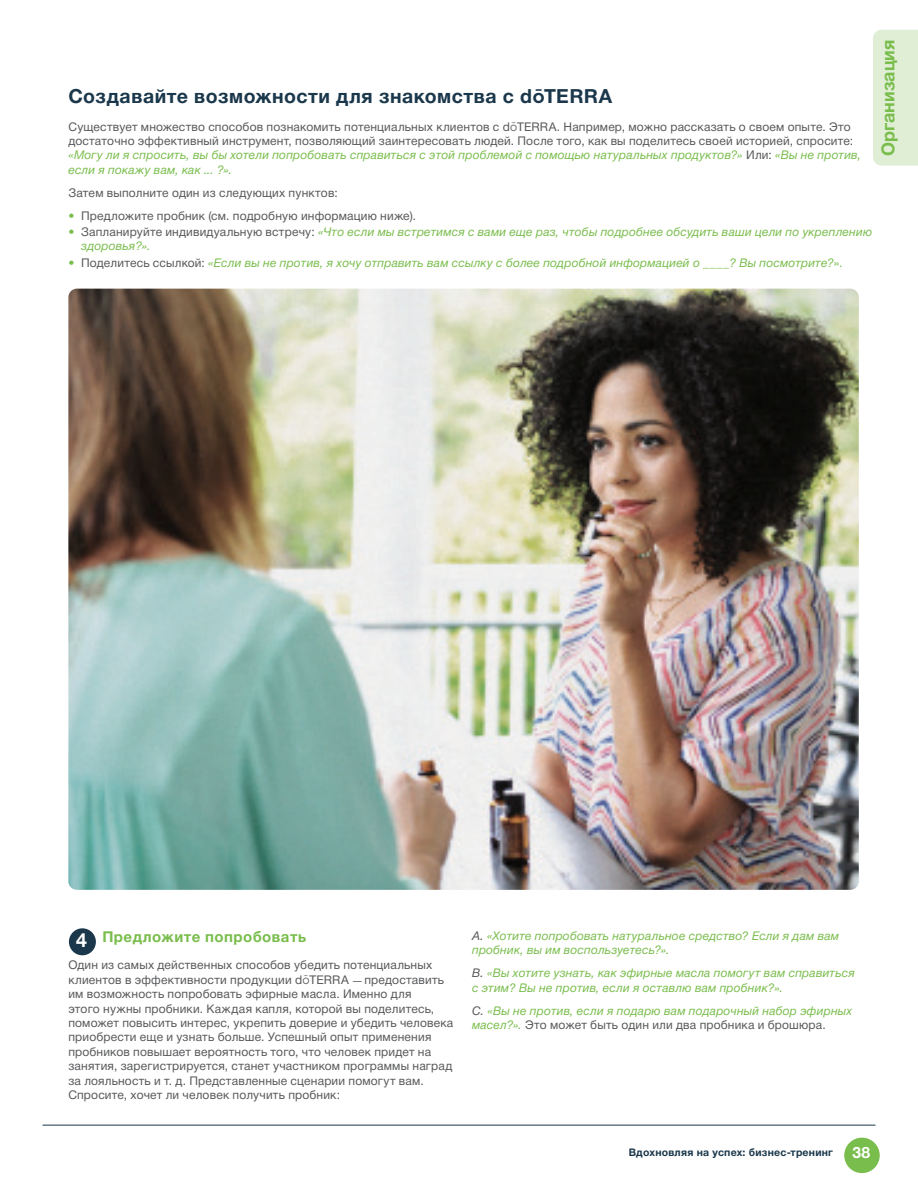
<style>
.page{position:relative;width:918px;height:1188px;background:#fff}
.page>*{position:absolute;margin:0;border:0;box-sizing:border-box;transform-origin:0 0}
.Tab_12_pt_bold{font:700 19.5px "Helvetica Neue Cyr";letter-spacing:.025em;color:#1a374b}
.t1{font:700 19.5px "Helvetica Neue Cyr";color:#fff}
.t2{font:700 18px "Helvetica Neue Cyr";color:#79bd4c}
.Body_copy_pullout{font:700 15px "Helvetica Neue Cyr";letter-spacing:.03em;color:#79bd4c}
.Body_Copy_8_pt_13_pt{font:12px/14.4px "Helvetica Neue Cyr";letter-spacing:.015em;color:#57585a}
.Body_Copy_8_pt_13_pt-2{font:italic 12px/14.4px "Helvetica Neue Cyr";letter-spacing:.015em;color:#79bd4c}
.t3{font:700 10.5px "Helvetica Neue Cyr";letter-spacing:.02em;color:#1a374b}
.s1{font-family:"Raleway"}
.s2{font-style:italic;color:#79bd4c}
.s3{color:#79bd4c}
.s4{font-style:normal}
.s5{font-style:normal;color:#57585a}
.s6{font-family:"Monotype Corsiva"}
.s7{color:#57585a}
.s8{font-size:15.75px;color:#fff}
</style>
<div class="page">
<hr style="left:43px;top:1125px;width:832px;height:1px;background:#1a374b">
<div style="left:844px;top:1138px;width:36px;height:35px;background:#79bd4c;border-radius:50%"></div>
<div style="left:873px;top:30px;width:45px;height:136px;background:#e0eed6"></div>
<div style="left:69px;top:928px;width:27px;height:27px;background:#1a374b;border-radius:50%"></div>
<img style="left:68px;top:289px;width:791px;height:601px">
<p class="Tab_12_pt_bold" style="left:68px;top:86px;width:545px">Создавайте возможности для знакомства с d<span class="s1">ō</span>TERRA</p>
<p class="Body_Copy_8_pt_13_pt" style="left:68px;top:119px;width:794px">Существует множество способов познакомить потенциальных клиентов с d<span class="s1">ō</span>TERRA. Например, можно рассказать о своем опыте. Это достаточно эффективный инструмент, позволяющий заинтересовать людей. После того, как вы поделитесь своей историей, спросите: <span class="s2">«Могу ли я спросить, вы бы хотели попробовать справиться с этой проблемой с помощью натуральных продуктов?»</span> Или: <span class="s2">«Вы не против, если я покажу вам, как ... ?».</span></p>
<p class="Body_Copy_8_pt_13_pt" style="left:68px;top:185px;width:271px">Затем выполните один из следующих пунктов:</p>
<p class="Body_Copy_8_pt_13_pt" style="left:68px;top:208px;width:349px"><span class="s3">•</span> Предложите пробник (см. подробную информацию ниже).</p>
<p class="Body_Copy_8_pt_13_pt-2" style="left:81px;top:225px;width:793px;text-indent:-13px"><span class="s4">•</span> <span class="s5">Запланируйте индивидуальную встречу:</span> «Что если мы встретимся с вами еще раз, чтобы подробнее обсудить ваши цели по укреплению здоровья?».</p>
<p class="Body_Copy_8_pt_13_pt-2" style="left:68px;top:256px;width:776px"><span class="s4">•</span> <span class="s5">Поделитесь ссылкой:</span> «Если вы не против, я хочу отправить вам ссылку с более подробной информацией о ____? Вы посмотрите?<span class="s4">».</span></p>
<p class="t2" style="left:878px;top:156px;width:118px;rotate:-90deg">Организация</p>
<p class="Body_copy_pullout" style="left:102px;top:929px;width:205px">Предложите попробовать</p>
<p class="Body_Copy_8_pt_13_pt" style="left:68px;top:958px;width:387px">Один из самых действенных способов убедить потенциальных клиентов в эффективности продукции d<span class="s1">ō</span>TERRA <span class="s6">―</span> предоставить им возможность попробовать эфирные масла. Именно для<br>этого нужны пробники. Каждая капля, которой вы поделитесь, поможет повысить интерес, укрепить доверие и убедить человека приобрести еще и узнать больше. Успешный опыт применения пробников повышает вероятность того, что человек придет на занятия, зарегистрируется, станет участником программы наград за лояльность и т. д. Представленные сценарии помогут вам.<br>Спросите, хочет ли человек получить пробник:</p>
<p class="t1" style="left:76px;top:929px;width:12px">4</p>
<p class="Body_Copy_8_pt_13_pt-2" style="left:472px;top:929px;width:369px"><span class="s7">A.</span> «Хотите попробовать натуральное средство? Если я дам вам пробник, вы им воспользуетесь?».</p>
<p class="Body_Copy_8_pt_13_pt-2" style="left:472px;top:966px;width:384px"><span class="s7">B.</span> «Вы хотите узнать, как эфирные масла помогут вам справиться с этим? Вы не против, если я оставлю вам пробник?».</p>
<p class="Body_Copy_8_pt_13_pt-2" style="left:472px;top:1003px;width:382px"><span class="s7">C.</span> «Вы не против, если я подарю вам подарочный набор эфирных масел?». <span class="s5">Это может быть один или два пробника и брошюра.</span></p>
<p class="t3" style="left:629px;top:1146px;width:243px">Вдохновляя на успех: бизнес-тренинг <span class="s8">38</span></p>
</div>
